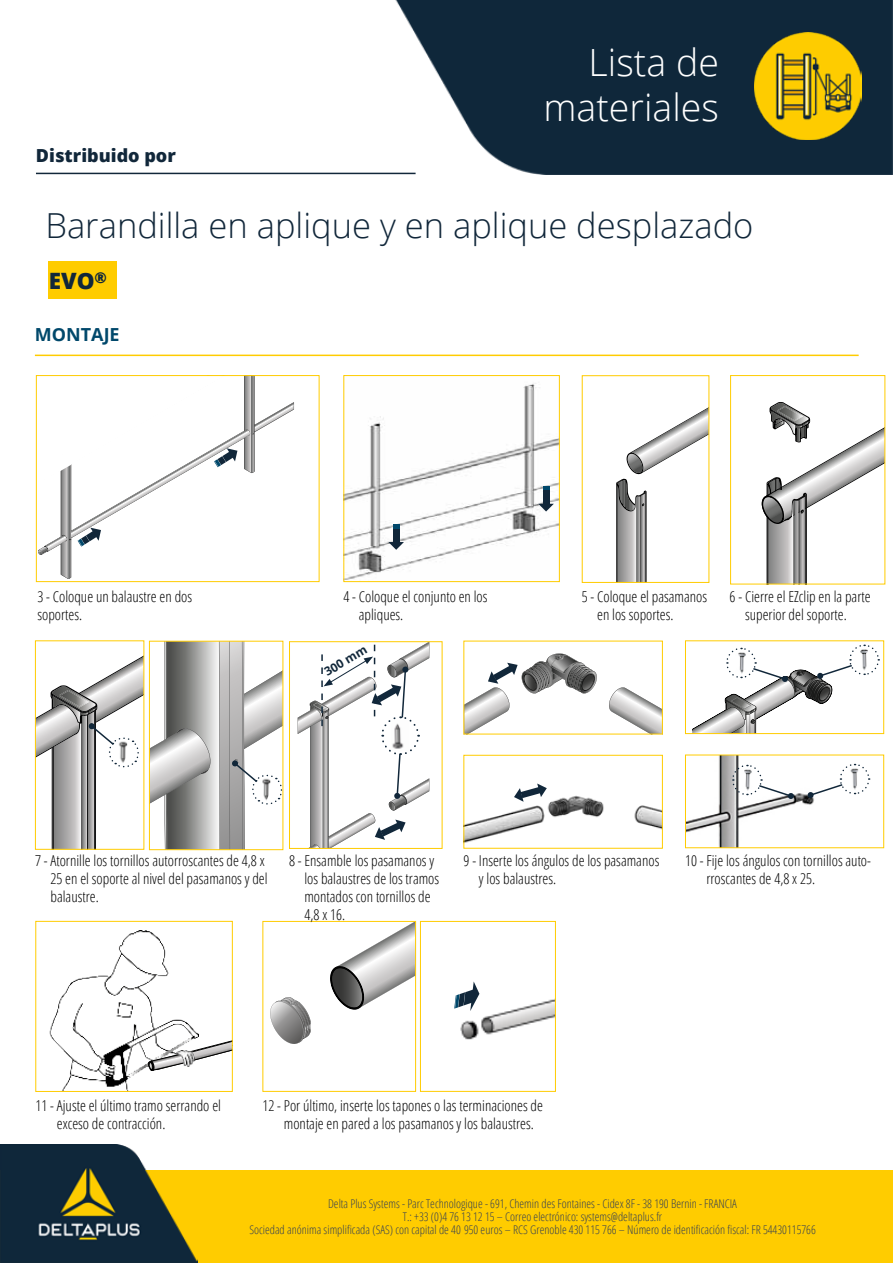
<style>
.page{position:relative;width:893px;height:1263px;background:#fff}
.page>*{position:absolute;margin:0;border:0;box-sizing:border-box;transform-origin:0 0}
.t1{font:300 37.5px/45px "Open Sans";color:#fff;text-align:right}
.t2{font:300 34.5px "Open Sans";color:#11273a}
.t3{font:800 22.5px "Open Sans";color:#11273a}
.t4{font:800 18px "Open Sans";color:#11273a}
.t5{font:700 18px "Open Sans";color:#00486b}
.t6{font:300 condensed 15px/18px "Open Sans";color:#000}
.t7{font:300 condensed 12px/13px "Open Sans";color:#354054;text-align:center}
.t8{font:700 12px "Open Sans";color:#11273a}
</style>
<div class="page">
<img style="left:296px;top:0;width:597px;height:174px">
<div style="left:423px;top:0;width:393px;height:137px;background:#0f273a"></div>
<hr style="left:36px;top:173px;width:380px;height:1px;background:#11273a">
<img style="left:0;top:1145px;width:146px;height:25px">
<img style="left:755px;top:33px;width:106px;height:106px">
<svg style="left:0;top:1170px;width:893px;height:93px;background:#d5af0b"></svg>
<div style="left:49px;top:261px;width:68px;height:38px;background:#fc0"></div>
<img style="left:345px;top:383px;width:213px;height:197px">
<div style="left:343px;top:375px;width:217px;height:207px;border:1px solid #fc0"></div>
<svg style="left:388px;top:542px;width:16px;height:8px"></svg>
<div style="left:393px;top:528px;width:7px;height:6px;background:#11273a"></div>
<svg style="left:393px;top:524px;width:7px;height:4px"></svg>
<div style="left:393px;top:534px;width:7px;height:9px;background:#11273a"></div>
<svg style="left:538px;top:504px;width:16px;height:7px"></svg>
<div style="left:543px;top:490px;width:7px;height:6px;background:#11273a"></div>
<svg style="left:543px;top:486px;width:7px;height:4px"></svg>
<div style="left:543px;top:496px;width:7px;height:9px;background:#11273a"></div>
<svg style="left:762px;top:402px;width:121px;height:180px"></svg>
<div style="left:730px;top:375px;width:155px;height:209px;border:1px solid #fc0"></div>
<svg style="left:616px;top:408px;width:91px;height:173px"></svg>
<div style="left:582px;top:375px;width:127px;height:208px;border:1px solid #fc0"></div>
<svg style="left:38px;top:377px;width:256px;height:201px"></svg>
<div style="left:36px;top:375px;width:283px;height:207px;border:1px solid #fc0"></div>
<img style="left:49px;top:930px;width:116px;height:160px">
<svg style="left:139px;top:948px;width:92px;height:124px"></svg>
<img style="left:176px;top:1051px;width:18px;height:15px">
<div style="left:35px;top:921px;width:198px;height:171px;border:1px solid #fc0"></div>
<svg style="left:330px;top:923px;width:84px;height:86px"></svg>
<svg style="left:270px;top:997px;width:41px;height:47px"></svg>
<div style="left:262px;top:921px;width:154px;height:171px;border:1px solid #fc0"></div>
<img style="left:460px;top:993px;width:94px;height:47px">
<div style="left:420px;top:921px;width:136px;height:171px;border:1px solid #fc0"></div>
<svg style="left:454px;top:981px;width:25px;height:30px"></svg>
<svg style="left:609px;top:687px;width:52px;height:45px"></svg>
<img style="left:465px;top:795px;width:196px;height:48px">
<div style="left:463px;top:755px;width:200px;height:94px;border:1px solid #fc0"></div>
<svg style="left:464px;top:653px;width:133px;height:81px"></svg>
<svg style="left:514px;top:783px;width:33px;height:19px"></svg>
<div style="left:685px;top:640px;width:199px;height:94px;border:1px solid #fc0"></div>
<img style="left:687px;top:757px;width:127px;height:89px">
<div style="left:685px;top:755px;width:199px;height:93px;border:1px solid #fc0"></div>
<svg style="left:731px;top:764px;width:63px;height:35px"></svg>
<img style="left:741px;top:763px;width:16px;height:34px">
<svg style="left:692px;top:647px;width:188px;height:86px"></svg>
<img style="left:854px;top:644px;width:16px;height:33px">
<svg style="left:807px;top:763px;width:63px;height:35px"></svg>
<img style="left:845px;top:763px;width:15px;height:33px">
<svg style="left:35px;top:641px;width:248px;height:209px"></svg>
<img style="left:111px;top:735px;width:29px;height:35px">
<div style="left:289px;top:641px;width:154px;height:208px;border:1px solid #fc0"></div>
<svg style="left:298px;top:642px;width:132px;height:206px"></svg>
<hr style="left:35px;top:355px;width:824px;height:1px;background:#fc0">
<p class="t4" style="left:36px;top:142px;width:141px">Distribuido por</p>
<h1 class="t1" style="left:543px;top:39px;width:177px">Lista de materiales</h1>
<h2 class="t2" style="left:45px;top:202px;width:709px">Barandilla en aplique y en aplique desplazado</h2>
<h3 class="t3" style="left:49px;top:263px;width:60px">EVO<sup>®</sup></h3>
<p class="t5" style="left:35px;top:322px;width:86px">MONTAJE</p>
<p class="t6" style="left:37px;top:587px;width:156px">3 - Coloque un balaustre en dos soportes.</p>
<p class="t6" style="left:730px;top:587px;width:142px;text-align:center">6 - Cierre el EZclip en la parte superior del soporte.</p>
<p class="t6" style="left:359px;top:587px;width:130px;text-indent:-15px">4 - Coloque el conjunto en los apliques.</p>
<p class="t6" style="left:597px;top:587px;width:112px;text-indent:-15px">5 - Coloque el pasamanos en los soportes.</p>
<p class="t8" style="left:321px;top:665px;width:49px;rotate:-31deg">300 mm</p>
<p class="t6" style="left:50px;top:851px;width:219px;text-indent:-15px">7 - Atornille los tornillos autorroscantes de 4,8 x<br>25 en el soporte al nivel del pasamanos y del balaustre.</p>
<p class="t6" style="left:304px;top:851px;width:136px;text-indent:-15px">8 - Ensamble los pasamanos y los balaustres de los tramos montados con tornillos de<br>4,8 x 16.</p>
<p class="t6" style="left:479px;top:851px;width:182px;text-indent:-15px">9 - Inserte los ángulos de los pasamanos y los balaustres.</p>
<p class="t6" style="left:706px;top:851px;width:166px;text-indent:-21px">10 - Fije los ángulos con tornillos auto&shy;rroscantes de 4,8 x 25.</p>
<p class="t6" style="left:57px;top:1096px;width:166px;text-indent:-21px">11 - Ajuste el último tramo serrando el exceso de contracción.</p>
<p class="t6" style="left:284px;top:1096px;width:261px;text-indent:-21px">12 - Por último, inserte los tapones o las terminaciones de montaje en pared a los pasamanos y los balaustres.</p>
<p class="t7" style="left:249px;top:1197px;width:568px">Delta Plus Systems - Parc Technologique - 691, Chemin des Fontaines - Cidex 8F - 38 190 Bernin - FRANCIA<br>T.: +33 (0)4 76 13 12 15 – Correo electrónico: systems@deltaplus.fr<br>Sociedad anónima simplificada (SAS) con capital de 40 950 euros – RCS Grenoble 430 115 766 – Número de identificación fiscal: FR 54430115766</p>
</div>
